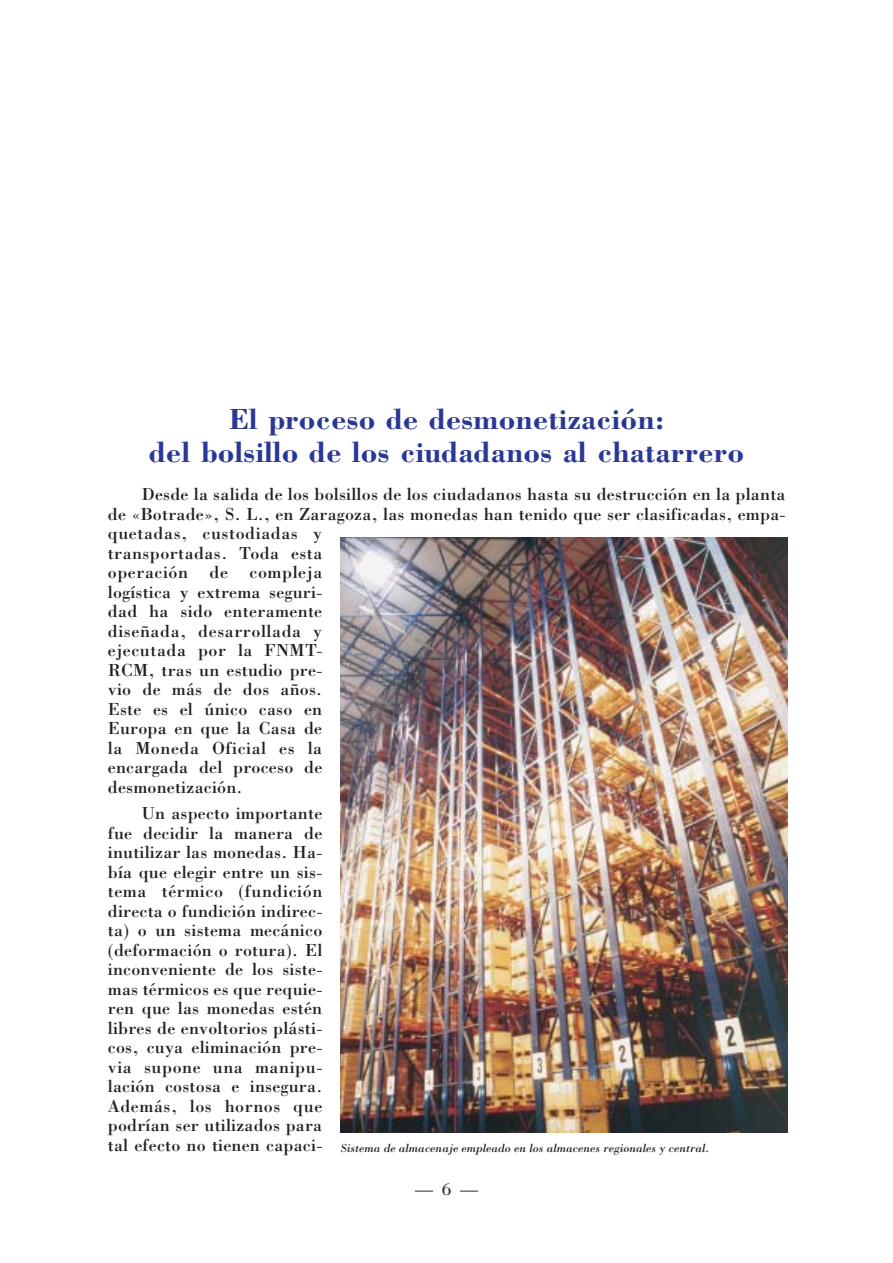
<style>
.page{position:relative;width:893px;height:1263px;background:#fff}
.page>*{position:absolute;margin:0;border:0;box-sizing:border-box;transform-origin:0 0}
.t1{font:700 30px/33px "Bodoni";letter-spacing:.01em;color:#293795;text-align:center}
.t2{font:18px/19.5px "Bodoni";letter-spacing:.01em;color:#231f1f}
.t3{font:18px "Bodoni";color:#231f1f}
.t4{font:italic 12px "Bodoni";color:#231f1f}
</style>
<div class="page">
<img style="left:340px;top:537px;width:447px;height:596px">
<h1 class="t1" style="left:149px;top:405px;width:596px">El proceso de desmonetización:<br>del bolsillo de los ciudadanos al chatarrero</h1>
<p class="t2" style="left:108px;top:486px;width:679px;text-indent:34px">Desde la salida de los bolsillos de los ciudadanos hasta su destrucción en la planta de «Botrade», S. L., en Zaragoza, las monedas han tenido que ser clasificadas, empa&shy;quetadas, custodiadas y<br>transportadas. Toda esta<br>operación de compleja<br>logística y extrema seguri-<br>dad ha sido enteramente<br>diseñada, desarrollada y<br>ejecutada por la FNMT-<br>RCM, tras un estudio pre-<br>vio de más de dos años.<br>Este es el único caso en<br>Europa en que la Casa de<br>la Moneda Oficial es la<br>encargada del proceso de<br>desmonetización.</p>
<p class="t2" style="left:108px;top:805px;width:216px;text-align:justify;text-indent:34px">Un aspecto importante fue decidir la manera de inutilizar las monedas. Ha&shy;bía que elegir entre un sis&shy;tema térmico (fundición directa o fundición indirec&shy;ta) o un sistema mecánico (deformación o rotura). El inconveniente de los siste&shy;mas térmicos es que requie&shy;ren que las monedas estén libres de envoltorios plásti&shy;cos, cuya eliminación pre&shy;via supone una manipu&shy;lación costosa e insegura.<br>Además, los hornos que podrían ser utilizados para tal efecto no tienen capaci-</p>
<p class="t3" style="left:415px;top:1182px;width:64px">—6—</p>
<p class="t4" style="left:340px;top:1144px;width:370px">Sistema de almacenaje empleado en los almacenes regionales y central.</p>
</div>
